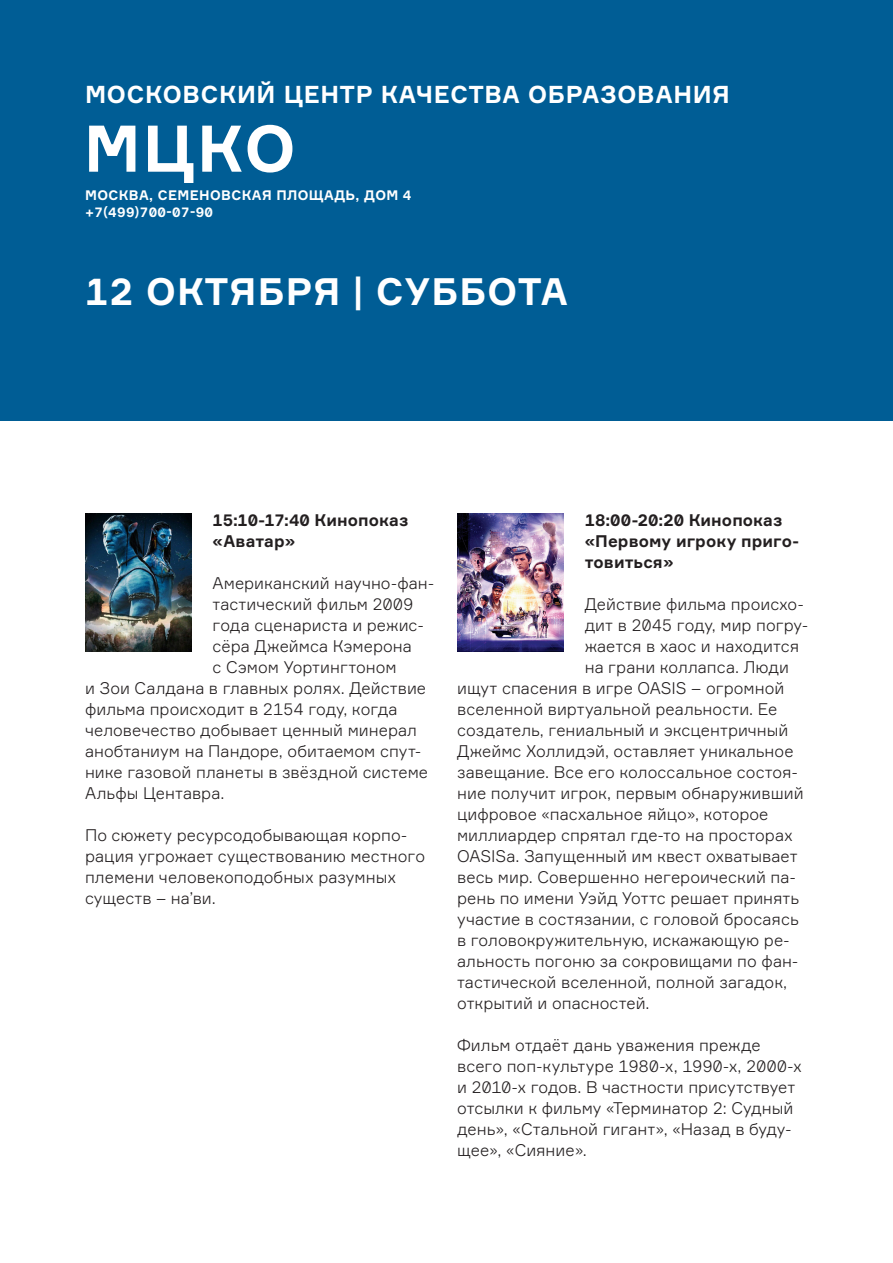
<style>
.page{position:relative;width:893px;height:1263px;background:#fff}
.page>*{position:absolute;margin:0;border:0;box-sizing:border-box;transform-origin:0 0}
.head{font:700 64.5px "Formular";color:#fff}
.head-2{font:700 37.5px "Formular";letter-spacing:.03em;color:#fff}
.head-3{font:700 24px "Formular";letter-spacing:.03em;color:#fff}
.body{font:300 16.5px/21px "Formular";letter-spacing:.005em;color:#231f20}
.body-2{font:700 16.5px/21px "Formular";letter-spacing:.005em;color:#231f20}
.head-4{font:700 13.5px "Formular";letter-spacing:.03em;color:#fff}
</style>
<div class="page">
<div style="left:0;top:0;width:893px;height:421px;background:#005d95"></div>
<img style="left:457px;top:513px;width:106px;height:138px">
<img style="left:85px;top:513px;width:106px;height:138px">
<p class="head-3" style="left:85px;top:79px;width:646px">МОСКОВСКИЙ ЦЕНТР КАЧЕСТВА ОБРАЗОВАНИЯ</p>
<p class="head" style="left:84px;top:109px;width:213px">МЦКО</p>
<p class="head-4" style="left:85px;top:187px;width:328px">МОСКВА, СЕМЕНОВСКАЯ ПЛОЩАДЬ, ДОМ 4</p>
<p class="head-4" style="left:85px;top:203px;width:130px">+7(499)700-07-90</p>
<p class="head-2" style="left:85px;top:268px;width:484px">12 ОКТЯБРЯ | СУББОТА</p>
<p class="body-2" style="left:213px;top:509px;width:197px">15:10-17:40 Кинопоказ «Аватар»</p>
<p class="body" style="left:213px;top:572px;width:223px">Американский научно-фан-</p>
<p class="body" style="left:213px;top:593px;width:202px">тастический фильм 2009</p>
<p class="body" style="left:213px;top:614px;width:213px">года сценариста и режис-</p>
<p class="body" style="left:213px;top:635px;width:201px">сёра Джеймса Кэмерона</p>
<p class="body" style="left:213px;top:656px;width:186px">с Сэмом Уортингтоном</p>
<p class="body" style="left:85px;top:677px;width:343px">и Зои Салдана в главных ролях. Действие</p>
<p class="body" style="left:85px;top:698px;width:314px">фильма происходит в 2154 году, когда</p>
<p class="body" style="left:85px;top:719px;width:334px">человечество добывает ценный минерал</p>
<p class="body" style="left:85px;top:740px;width:337px">анобтаниум на Пандоре, обитаемом спут-</p>
<p class="body" style="left:85px;top:761px;width:345px">нике газовой планеты в звёздной системе</p>
<p class="body" style="left:85px;top:782px;width:141px">Альфы Центавра.</p>
<p class="body" style="left:85px;top:824px;width:342px">По сюжету ресурсодобывающая корпо&shy;рация угрожает существованию местного племени человекоподобных разумных существ – на’ви.</p>
<p class="body-2" style="left:585px;top:509px;width:216px">18:00-20:20 Кинопоказ «Первому игроку приго&shy;товиться»</p>
<p class="body" style="left:585px;top:593px;width:220px">Действие фильма происхо-</p>
<p class="body" style="left:585px;top:614px;width:225px">дит в 2045 году, мир погру-</p>
<p class="body" style="left:585px;top:635px;width:216px">жается в хаос и находится</p>
<p class="body" style="left:585px;top:656px;width:206px">на грани коллапса. Люди</p>
<p class="body" style="left:457px;top:677px;width:329px">ищут спасения в игре OASIS – огромной</p>
<p class="body" style="left:457px;top:698px;width:322px">вселенной виртуальной реальности. Ее</p>
<p class="body" style="left:457px;top:719px;width:333px">создатель, гениальный и эксцентричный</p>
<p class="body" style="left:457px;top:740px;width:338px">Джеймс Холлидэй, оставляет уникальное</p>
<p class="body" style="left:457px;top:761px;width:342px">завещание. Все его колоссальное состоя-</p>
<p class="body" style="left:457px;top:782px;width:348px">ние получит игрок, первым обнаруживший</p>
<p class="body" style="left:457px;top:803px;width:313px">цифровое «пасхальное яйцо», которое</p>
<p class="body" style="left:457px;top:824px;width:337px">миллиардер спрятал где-то на просторах</p>
<p class="body" style="left:457px;top:845px;width:342px">OASISа. Запущенный им квест охватывает</p>
<p class="body" style="left:457px;top:866px;width:340px">весь мир. Совершенно негероический па-</p>
<p class="body" style="left:457px;top:887px;width:344px">рень по имени Уэйд Уоттс решает принять</p>
<p class="body" style="left:457px;top:908px;width:343px">участие в состязании, с головой бросаясь</p>
<p class="body" style="left:457px;top:929px;width:334px">в головокружительную, искажающую ре-</p>
<p class="body" style="left:457px;top:950px;width:342px">альность погоню за сокровищами по фан-</p>
<p class="body" style="left:457px;top:971px;width:332px">тастической вселенной, полной загадок,</p>
<p class="body" style="left:457px;top:992px;width:194px">открытий и опасностей.</p>
<p class="body" style="left:457px;top:1034px;width:346px">Фильм отдаёт дань уважения прежде всего поп-культуре 1980-х, 1990-х, 2000-х и 2010-х годов. В частности присутствует отсылки к фильму «Терминатор 2: Судный день», «Стальной гигант», «Назад в буду&shy;щее», «Сияние».</p>
</div>
